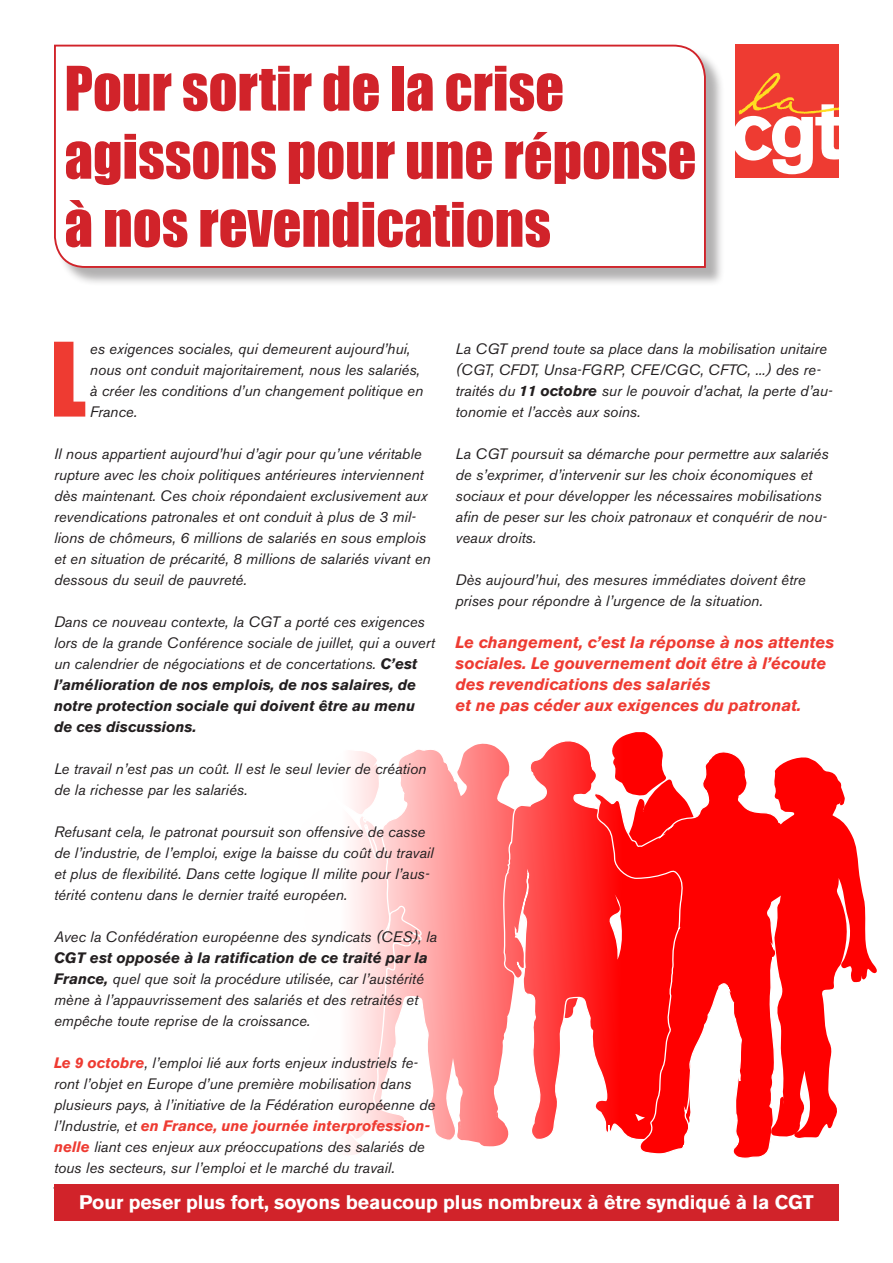
<style>
.page{position:relative;width:893px;height:1263px;background:#fff}
.page>*{position:absolute;margin:0;border:0;box-sizing:border-box;transform-origin:0 0}
.EDITO{font:94.65px "Impact";color:#ee3b32}
.t1{font:56.7px/68.1px "Impact";color:#d1232a}
.EDITO-2{font:700 19.5px "Akzidenz Grotesk BE";color:#fff}
.EDITO-3{font:italic 700 16.5px/21px "Akzidenz Grotesk BE";color:#ee3b32}
.EDITO-4{font:italic 15px/21px "Akzidenz Grotesk BE";color:#231f20}
.s1{font-weight:700}
.s2{font-weight:700;color:#ee3b32}
</style>
<div class="page">
<svg style="left:398px;top:752px;width:15px;height:44px"></svg>
<svg style="left:348px;top:796px;width:65px;height:359px"></svg>
<svg style="left:348px;top:751px;width:32px;height:108px"></svg>
<svg style="left:413px;top:743px;width:94px;height:404px;background:#ffa3a3"></svg>
<svg style="left:503px;top:741px;width:86px;height:399px"></svg>
<svg style="left:589px;top:732px;width:72px;height:297px"></svg>
<svg style="left:592px;top:748px;width:179px;height:411px"></svg>
<svg style="left:558px;top:855px;width:4px;height:17px"></svg>
<svg style="left:727px;top:756px;width:150px;height:382px;fill:#f00"></svg>
<div style="left:736px;top:45px;width:103px;height:133px;background:#ee3b32"></div>
<svg style="left:736px;top:73px;width:103px;height:101px"></svg>
<div style="left:56px;top:47px;width:668px;height:240px;background:#231f20;opacity:.35"></div>
<svg style="left:54px;top:44px;width:653px;height:225px"></svg>
<div style="left:54px;top:1184px;width:785px;height:36px;background:#d1232a"></div>
<p class="t1" style="left:64px;top:54px;width:501px">Pour sortir de la crise</p>
<p class="t1" style="left:64px;top:122px;width:633px">agissons pour une réponse à nos revendications</p>
<p class="EDITO" style="left:50px;top:321px;width:37px">L</p>
<p class="EDITO-4" style="left:90px;top:338px;width:335px">es exigences sociales, qui demeurent aujourd’hui, nous ont conduit majoritairement, nous les salariés, à créer les conditions d’un changement politique en France.</p>
<p class="EDITO-4" style="left:54px;top:443px;width:378px">Il nous appartient aujourd’hui d’agir pour qu’une véritable rupture avec les choix politiques antérieures interviennent dès maintenant. Ces choix répondaient exclusivement aux revendications patronales et ont conduit à plus de 3 mil&shy;lions de chômeurs, 6 millions de salariés en sous emplois et en situation de précarité, 8 millions de salariés vivant en dessous du seuil de pauvreté.</p>
<p class="EDITO-4" style="left:54px;top:611px;width:382px">Dans ce nouveau contexte, la CGT a porté ces exigences lors de la grande Conférence sociale de juillet, qui a ouvert un calendrier de négociations et de concertations. <span class="s1">C’est l’amélioration de nos emplois, de nos salaires, de notre protection sociale qui doivent être au menu de ces discussions.</span></p>
<p class="EDITO-4" style="left:54px;top:758px;width:374px">Le travail n’est pas un coût. Il est le seul levier de création de la richesse par les salariés.</p>
<p class="EDITO-4" style="left:54px;top:821px;width:381px">Refusant cela, le patronat poursuit son offensive de casse de l’industrie, de l’emploi, exige la baisse du coût du travail et plus de flexibilité. Dans cette logique Il milite pour l’aus&shy;térité contenu dans le dernier traité européen.</p>
<p class="EDITO-4" style="left:54px;top:926px;width:384px">Avec la Confédération européenne des syndicats (CES), la <span class="s1">CGT est opposée à la ratification de ce traité par la France,</span> quel que soit la procédure utilisée, car l’austérité mène à l’appauvrissement des salariés et des retraités et empêche toute reprise de la croissance.</p>
<p class="EDITO-4" style="left:54px;top:1052px;width:383px"><span class="s2">Le 9 octobre</span>, l’emploi lié aux forts enjeux industriels fe&shy;ront l’objet en Europe d’une première mobilisation dans plusieurs pays, à l’initiative de la Fédération européenne de l’Industrie, et <span class="s2">en France, une journée interprofession&shy;nelle</span> liant ces enjeux aux préoccupations des salariés de tous les secteurs, sur l’emploi et le marché du travail.</p>
<p class="EDITO-4" style="left:455px;top:338px;width:378px">La CGT prend toute sa place dans la mobilisation unitaire (CGT, CFDT, Unsa-FGRP, CFE/CGC, CFTC, ...) des re&shy;traités du <span class="s1">11 octobre</span> sur le pouvoir d’achat, la perte d’au&shy;tonomie et l’accès aux soins.</p>
<p class="EDITO-4" style="left:455px;top:443px;width:374px">La CGT poursuit sa démarche pour permettre aux salariés de s’exprimer, d’intervenir sur les choix économiques et sociaux et pour développer les nécessaires mobilisations afin de peser sur les choix patronaux et conquérir de nou&shy;veaux droits.</p>
<p class="EDITO-4" style="left:455px;top:569px;width:352px">Dès aujourd’hui, des mesures immédiates doivent être prises pour répondre à l’urgence de la situation.</p>
<p class="EDITO-3" style="left:455px;top:631px;width:380px">Le changement, c’est la réponse à nos attentes sociales. Le gouvernement doit être à l’écoute des revendications des salariés<br>et ne pas céder aux exigences du patronat.</p>
<p class="EDITO-2" style="left:79px;top:1191px;width:736px">Pour peser plus fort, soyons beaucoup plus nombreux à être syndiqué à la CGT</p>
</div>
